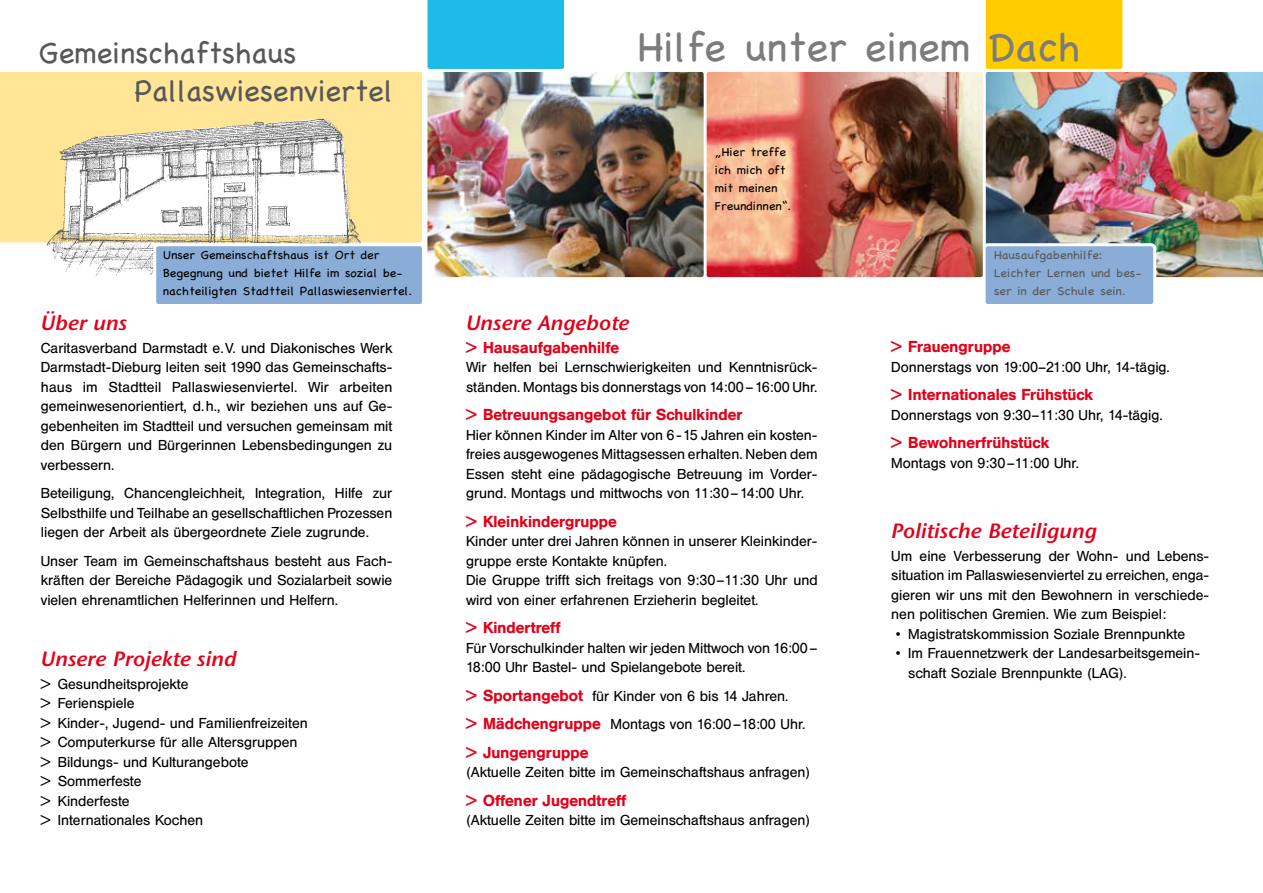
<style>
.page{position:relative;width:1263px;height:893px;background:#fff}
.page>*{position:absolute;margin:0;border:0;box-sizing:border-box;transform-origin:0 0}
.t1{font:41.25px "Chalkboard";color:#7b7c7e}
.t2{font:30px/37.5px "Chalkboard";color:#58585a}
.t3{font:21px "Stone San Itc T Semi Ital";color:#e2001a;scale:1.05 1}
.t4{font:500 15.75px "Helvetica BQ";letter-spacing:.01em;color:#e2001a}
.t5{font:14.25px/19.5px "Helvetica BQ";color:#000}
.t6{font:12px/18px "Chalkboard";color:#000;scale:1.05 1}
.t7{font:12px/18px "Chalkboard";color:#58585a;scale:1.05 1}
.s1{font-weight:500;font-size:15.75px;color:#e2001a}
</style>
<div class="page">
<img style="left:0;top:0;width:1263px;height:304px">
<h2 class="t2" style="left:135px;top:34px;width:260px;text-indent:-96px">Gemeinschaftshaus<br>Pallaswiesenviertel</h2>
<p class="t6" style="left:163px;top:246px;width:239px">Unser Gemeinschaftshaus ist Ort der<br>Begegnung und bietet Hilfe im sozial be&shy;nachteiligten Stadtteil Pallaswiesenviertel.</p>
<h3 class="t3" style="left:41px;top:310px;width:84px">Über uns</h3>
<p class="t5" style="left:41px;top:339px;width:353px;text-align:justify">Caritasverband Darmstadt e.V. und Diakonisches Werk Darmstadt-Dieburg leiten seit 1990 das Gemeinschafts&shy;haus im Stadtteil Pallaswiesenviertel. Wir arbeiten gemeinwesenorientiert, d.h., wir beziehen uns auf Ge&shy;gebenheiten im Stadtteil und versuchen gemeinsam mit den Bürgern und Bürgerinnen Lebensbedingungen zu verbessern.</p>
<p class="t5" style="left:41px;top:484px;width:353px;text-align:justify">Beteiligung, Chancengleichheit, Integration, Hilfe zur Selbsthilfe und Teilhabe an gesellschaftlichen Prozessen liegen der Arbeit als übergeordnete Ziele zugrunde.</p>
<p class="t5" style="left:41px;top:552px;width:353px;text-align:justify">Unser Team im Gemeinschaftshaus besteht aus Fach&shy;kräften der Bereiche Pädagogik und Sozialarbeit sowie vielen ehrenamtlichen Helferinnen und Helfern.</p>
<h3 class="t3" style="left:41px;top:646px;width:188px">Unsere Projekte sind</h3>
<p class="t5" style="left:41px;top:675px;width:269px">&gt; Gesundheitsprojekte<br>&gt; Ferienspiele<br>&gt; Kinder-, Jugend- und Familienfreizeiten &gt; Computerkurse für alle Altersgruppen &gt; Bildungs- und Kulturangebote<br>&gt; Sommerfeste<br>&gt; Kinderfeste<br>&gt; Internationales Kochen</p>
<h1 class="t1" style="left:638px;top:21px;width:444px">Hilfe unter einem Dach</h1>
<p class="t6" style="left:715px;top:143px;width:74px">„Hier treffe ich mich oft mit meinen<br>Freundinnen“.</p>
<h3 class="t3" style="left:466px;top:310px;width:157px">Unsere Angebote</h3>
<p class="t4" style="left:466px;top:338px;width:154px">&gt; Hausaufgabenhilfe</p>
<p class="t5" style="left:466px;top:358px;width:353px">Wir helfen bei Lernschwierigkeiten und Kenntnisrück&shy;ständen. Montags bis donnerstags von 14:00–16:00 Uhr.</p>
<p class="t4" style="left:466px;top:406px;width:278px">&gt; Betreuungsangebot für Schulkinder</p>
<p class="t5" style="left:466px;top:426px;width:353px;text-align:justify">Hier können Kinder im Alter von 6-15 Jahren ein kosten&shy;freies ausgewogenes Mittagsessen erhalten. Neben dem Essen steht eine pädagogische Betreuung im Vorder&shy;grund. Montags und mittwochs von 11:30–14:00 Uhr.</p>
<p class="t4" style="left:466px;top:512px;width:152px">&gt; Kleinkindergruppe</p>
<p class="t5" style="left:466px;top:532px;width:353px">Kinder unter drei Jahren können in unserer Kleinkinder&shy;gruppe erste Kontakte knüpfen.<br>Die Gruppe trifft sich freitags von 9:30–11:30 Uhr und wird von einer erfahrenen Erzieherin begleitet.</p>
<p class="t4" style="left:466px;top:619px;width:96px">&gt; Kindertreff</p>
<p class="t5" style="left:466px;top:639px;width:353px">Für Vorschulkinder halten wir jeden Mittwoch von 16:00–<br>18:00 Uhr Bastel- und Spielangebote bereit.</p>
<p class="t5" style="left:466px;top:682px;width:341px;line-height:28.5px"><span class="s1">&gt; Sportangebot</span> für Kinder von 6 bis 14 Jahren.<br><span class="s1">&gt; Mädchengruppe</span> Montags von 16:00–18:00 Uhr.</p>
<p class="t4" style="left:466px;top:743px;width:124px">&gt; Jungengruppe</p>
<p class="t5" style="left:466px;top:763px;width:346px">(Aktuelle Zeiten bitte im Gemeinschaftshaus anfragen)</p>
<p class="t4" style="left:466px;top:791px;width:162px">&gt; Offener Jugendtreff</p>
<p class="t5" style="left:466px;top:811px;width:346px">(Aktuelle Zeiten bitte im Gemeinschaftshaus anfragen)</p>
<p class="t7" style="left:994px;top:246px;width:142px">Hausaufgabenhilfe:<br>Leichter Lernen und bes&shy;ser in der Schule sein.</p>
<p class="t4" style="left:891px;top:338px;width:120px">&gt; Frauengruppe</p>
<p class="t5" style="left:891px;top:358px;width:280px">Donnerstags von 19:00–21:00 Uhr, 14-tägig.</p>
<p class="t4" style="left:891px;top:386px;width:203px">&gt; Internationales Frühstück</p>
<p class="t5" style="left:891px;top:406px;width:273px">Donnerstags von 9:30–11:30 Uhr, 14-tägig.</p>
<p class="t4" style="left:891px;top:434px;width:159px">&gt; Bewohnerfrühstück</p>
<p class="t5" style="left:891px;top:454px;width:189px">Montags von 9:30–11:00 Uhr.</p>
<h3 class="t3" style="left:891px;top:518px;width:197px">Politische Beteiligung</h3>
<p class="t5" style="left:891px;top:547px;width:319px;text-align:justify">Um eine Verbesserung der Wohn- und Lebens&shy;situation im Pallaswiesenviertel zu erreichen, enga&shy;gieren wir uns mit den Bewohnern in verschiede&shy;nen politischen Gremien. Wie zum Beispiel:</p>
<p class="t5" style="left:896px;top:625px;width:291px">• Magistratskommission Soziale Brennpunkte</p>
<p class="t5" style="left:908px;top:644px;width:293px;text-indent:-12px">• Im Frauennetzwerk der Landesarbeitsgemein&shy;schaft Soziale Brennpunkte (LAG).</p>
</div>
